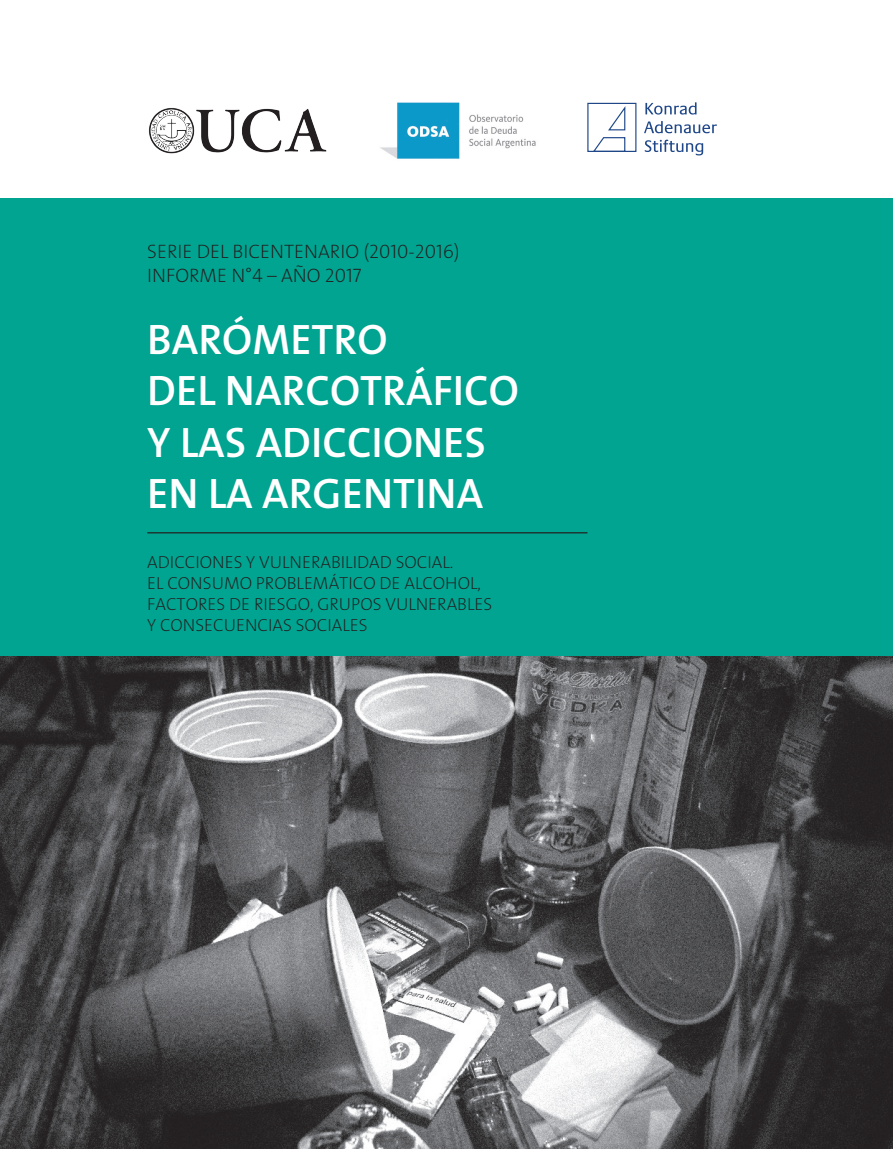
<style>
.page{position:relative;width:893px;height:1149px;background:#fff}
.page>*{position:absolute;margin:0;border:0;box-sizing:border-box;transform-origin:0 0}
.t1{font:600 42.75px/51.3px "The Sans";color:#fff}
.t2{font:19.5px/23.4px "The Sans Extra Light Caps";color:#231f20}
.t3{font:17.55px/21px "The Sans Extra Light Caps";color:#231f20}
</style>
<div class="page">
<img style="left:0;top:656px;width:893px;height:492px">
<div style="left:0;top:198px;width:893px;height:458px;background:#00a490"></div>
<hr style="left:147px;top:532px;width:440px;height:1px;background:#231f20">
<img style="left:149px;top:108px;width:178px;height:46px">
<svg style="left:645px;top:102px;width:51px;height:12px"></svg>
<svg style="left:644px;top:121px;width:73px;height:12px"></svg>
<svg style="left:645px;top:140px;width:58px;height:15px"></svg>
<svg style="left:587px;top:102px;width:50px;height:50px"></svg>
<img style="left:380px;top:102px;width:156px;height:57px">
<p class="t2" style="left:147px;top:239px;width:314px">SERIE DEL BICENTENARIO (2010-2016)<br>INFORME N°4 – AÑO 2017</p>
<h1 class="t1" style="left:147px;top:312px;width:373px">BARÓMETRO<br>DEL NARCOTRÁFICO<br>Y LAS ADICCIONES<br>EN LA ARGENTINA</h1>
<p class="t3" style="left:147px;top:550px;width:347px">ADICCIONES Y VULNERABILIDAD SOCIAL.<br>EL CONSUMO PROBLEMÁTICO DE ALCOHOL, FACTORES DE RIESGO, GRUPOS VULNERABLES Y CONSECUENCIAS SOCIALES</p>
</div>
